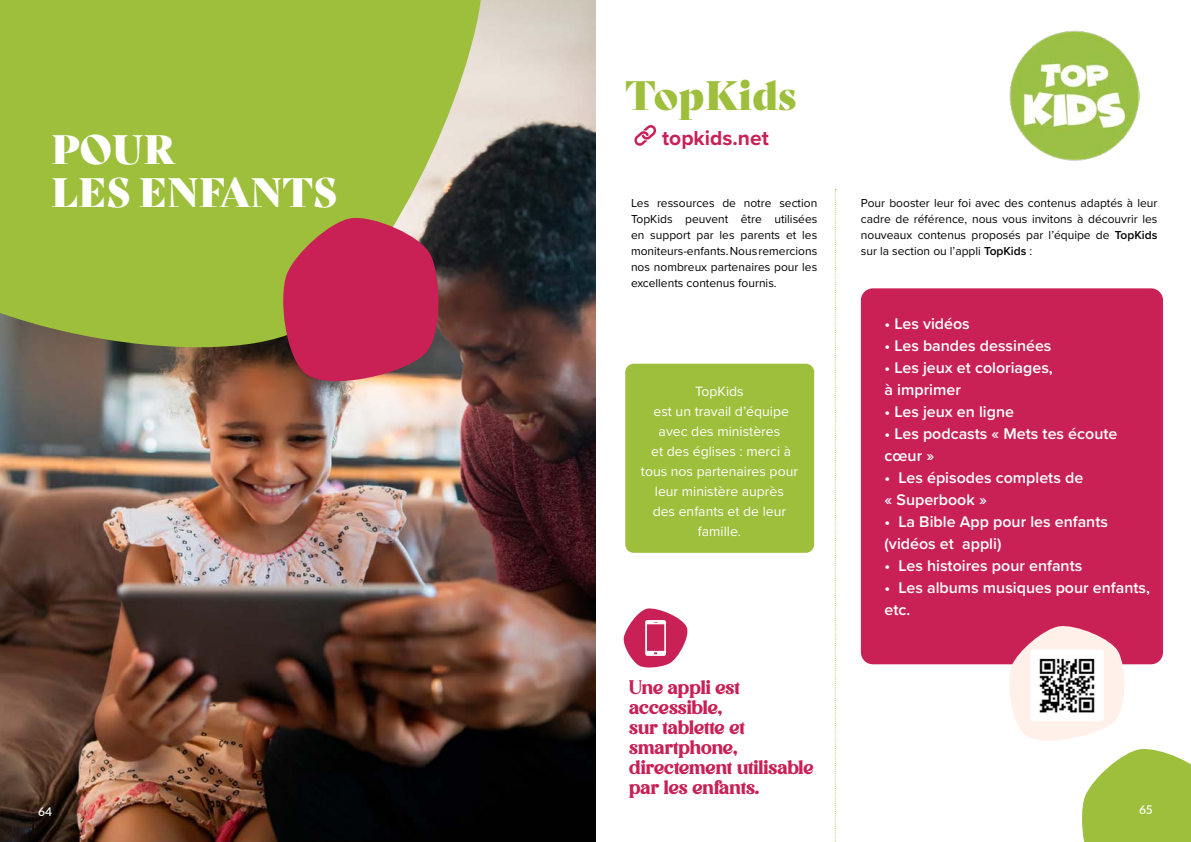
<style>
.page{position:relative;width:1191px;height:842px;background:#fff}
.page>*{position:absolute;margin:0;border:0;box-sizing:border-box;transform-origin:0 0}
.t1{font:40px/43px "Bely Display";color:#fff}
.t2{font:40px "Bely Display";color:#9dbf3b}
.t3{font:700 21px "Proxima Nova";color:#c92056}
.t4{font:19px/20px "Avigea";color:#c92056}
.t5{font:600 16px/22px "Proxima Nova";color:#fff}
.t6{font:14px/20px "Proxima Nova";color:#fff;text-align:center}
.t7{font:12px/16px "Proxima Nova";color:#000;text-align:justify}
.t8{font:600 12px "Lato";color:#fff}
.s1{font-weight:600}
</style>
<div class="page">
<img style="left:0;top:0;width:596px;height:842px">
<svg style="left:0;top:0;width:487px;height:373px;background:#96b141"></svg>
<svg style="left:278px;top:215px;width:164px;height:176px;background:#b94056"></svg>
<svg style="left:834px;top:189px;width:2px;height:653px"></svg>
<div style="left:625px;top:364px;width:189px;height:189px;background:#9dbf3b;border-radius:8px"></div>
<div style="left:861px;top:288px;width:302px;height:376px;background:#c92056;border-radius:12px"></div>
<svg style="left:1005px;top:626px;width:186px;height:216px"></svg>
<img style="left:1030px;top:650px;width:73px;height:71px">
<img style="left:1009px;top:31px;width:130px;height:129px">
<svg style="left:623px;top:608px;width:65px;height:60px"></svg>
<svg style="left:634px;top:125px;width:22px;height:21px"></svg>
<h1 class="t1" style="left:51px;top:125px;width:287px">POUR<br>LES ENFANTS</h1>
<p class="t8" style="left:38px;top:803px;width:15px">64</p>
<h1 class="t2" style="left:625px;top:63px;width:172px">TopKids</h1>
<h2 class="t3" style="left:662px;top:123px;width:108px">topkids.net</h2>
<p class="t7" style="left:631px;top:194px;width:188px">Les ressources de notre section TopKids peuvent être utilisées en support par les parents et les moniteurs-enfants. Nous remercions nos nombreux partenaires pour les excellents contenus fournis.</p>
<p class="t7" style="left:861px;top:194px;width:298px">Pour booster leur foi avec des contenus adaptés à leur cadre de référence, nous vous invitons à découvrir les nouveaux contenus proposés par l’équipe de <span class="s1">TopKids </span>sur la section ou l’appli <span class="s1">TopKids</span> :</p>
<p class="t6" style="left:641px;top:381px;width:159px">TopKids<br>est un travail d’équipe avec des ministères<br>et des églises : merci à tous nos partenaires pour leur ministère auprès<br>des enfants et de leur famille.</p>
<h3 class="t4" style="left:629px;top:677px;width:186px">Une appli est accessible,<br>sur tablette et smartphone, directement utilisable par les enfants.</h3>
<h3 class="t5" style="left:884px;top:312px;width:87px">• Les vidéos</h3>
<h3 class="t5" style="left:884px;top:334px;width:168px">• Les bandes dessinées</h3>
<h3 class="t5" style="left:884px;top:356px;width:170px">• Les jeux et coloriages, à imprimer</h3>
<h3 class="t5" style="left:884px;top:400px;width:131px">• Les jeux en ligne</h3>
<h3 class="t5" style="left:884px;top:422px;width:234px">• Les podcasts « Mets tes écoute cœur »</h3>
<h3 class="t5" style="left:884px;top:466px;width:200px">• Les épisodes complets de « Superbook »</h3>
<h3 class="t5" style="left:884px;top:510px;width:225px">• La Bible App pour les enfants (vidéos et appli)</h3>
<h3 class="t5" style="left:884px;top:554px;width:199px">• Les histoires pour enfants</h3>
<h3 class="t5" style="left:884px;top:576px;width:267px">• Les albums musiques pour enfants, etc.</h3>
<p class="t8" style="left:1139px;top:801px;width:15px">65</p>
</div>
